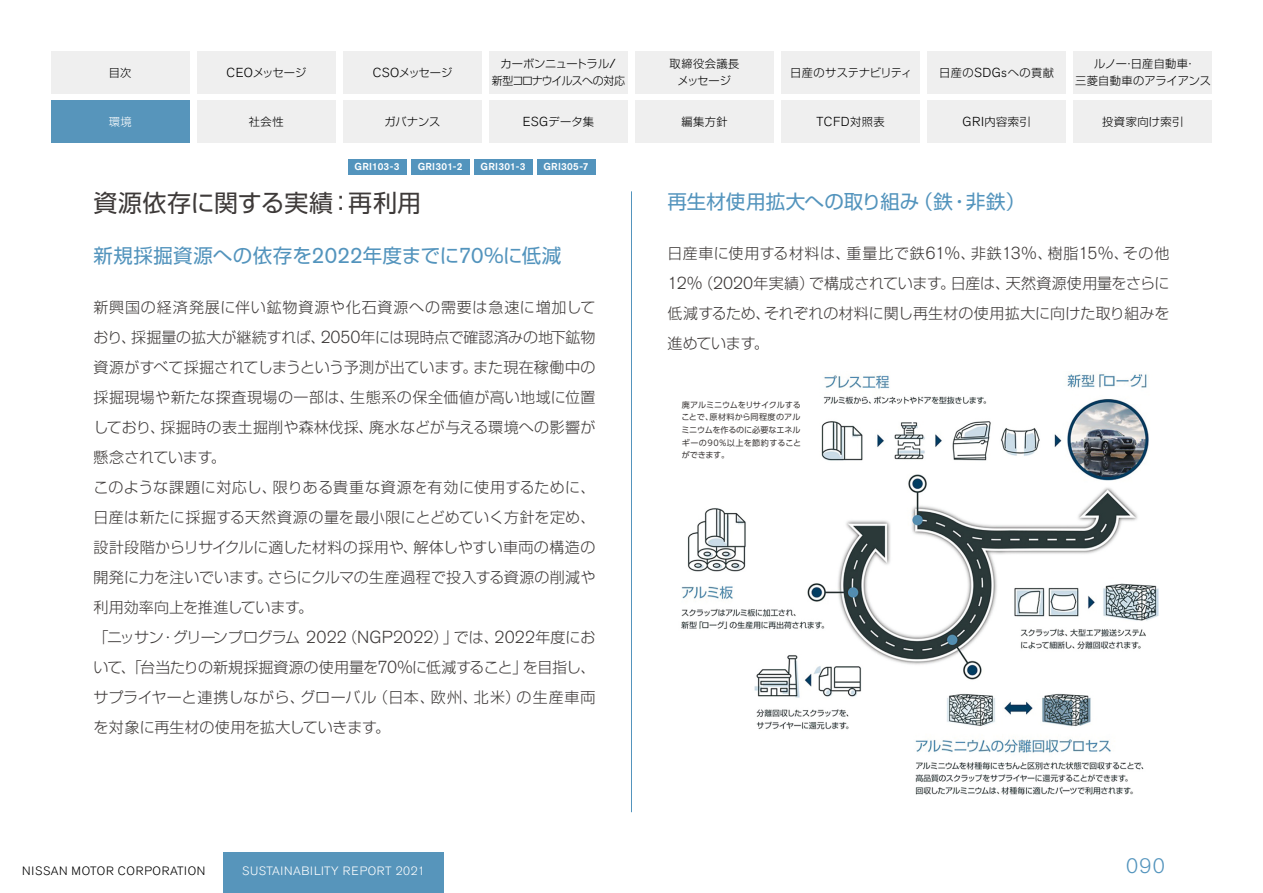
<style>
.page{position:relative;width:1263px;height:893px;background:#fff}
.page>*{position:absolute;margin:0;border:0;box-sizing:border-box;transform-origin:0 0}
.t1{font:24px "Shin Go Pro";letter-spacing:-.01em;color:#3e3a39}
.t2{font:24px "Shin Go Pro";letter-spacing:.01em;color:#3e3a39}
.t3{font:22.35px "Nissan Pro";letter-spacing:-.015em;color:#5394bd}
.t4{font:300 20.7px "Nissan Pro";color:#5394bd}
.t5{font:19.5px "Shin Go Pro";letter-spacing:.005em;color:#5394bd}
.t6{font:300 17.25px "Nissan Pro";color:#3e3a39}
.t7{font:300 15px/30px "Shin Go Pro";letter-spacing:.01em;color:#3e3a39}
.t8{font:300 15px/30px "Shin Go Pro";letter-spacing:.045em;color:#3e3a39;text-align:right}
.t9{font:300 15px "Shin Go Pro";letter-spacing:.03em;color:#3e3a39}
.t10{font:300 15px/30px "Shin Go Pro";letter-spacing:-.015em;color:#3e3a39}
.t11{font:300 15px/30px "Shin Go Pro";letter-spacing:-.01em;color:#3e3a39}
.t12{font:300 15px "Shin Go Pro";letter-spacing:-.045em;color:#3e3a39}
.t13{font:300 15px "Shin Go Pro";letter-spacing:-.065em;color:#3e3a39}
.t14{font:300 12.9px "Nissan Pro";color:#000}
.t15{font:300 12px "Nissan Pro";letter-spacing:.04em;color:#fff}
.t16{font:300 12px "Nissan Pro";letter-spacing:.06em;color:#000}
.t17{font:300 11.25px "Shin Go Pro";letter-spacing:.01em;color:#000}
.t18{font:300 11.25px/16.5px "Shin Go Pro";letter-spacing:-.055em;color:#000}
.t19{font:300 11.25px/16.5px "Shin Go Pro";letter-spacing:.04em;color:#000;text-align:center}
.t20{font:300 11.25px "Shin Go Pro";color:#fff}
.t21{font:500 10.05px "Nissan Pro";letter-spacing:.025em;color:#fff}
.t22{font:8.1px/12.6px "UD Shin Go Pro";letter-spacing:-.015em;color:#3e3a39;text-align:right}
.s1{font-family:"Nissan Pro";font-size:12.9px}
.s2{font-family:"Shin Go Pro";font-size:19.5px}
.s3{font-family:"Shin Go Pro";font-size:11.25px}
</style>
<div class="page">
<div style="left:223px;top:852px;width:220px;height:41px;background:#5795bb"></div>
<hr style="left:631px;top:191px;width:1px;height:621px;background:#5394bd">
<div style="left:51px;top:51px;width:138px;height:43px;background:#efefef"></div>
<div style="left:51px;top:100px;width:138px;height:43px;background:#5795bb"></div>
<div style="left:197px;top:51px;width:138px;height:43px;background:#efefef"></div>
<div style="left:197px;top:100px;width:138px;height:43px;background:#efefef"></div>
<div style="left:343px;top:51px;width:138px;height:43px;background:#efefef"></div>
<div style="left:343px;top:100px;width:138px;height:43px;background:#efefef"></div>
<div style="left:489px;top:51px;width:139px;height:43px;background:#efefef"></div>
<div style="left:489px;top:100px;width:139px;height:43px;background:#efefef"></div>
<div style="left:635px;top:51px;width:139px;height:43px;background:#efefef"></div>
<div style="left:635px;top:100px;width:139px;height:43px;background:#efefef"></div>
<div style="left:781px;top:51px;width:139px;height:43px;background:#efefef"></div>
<div style="left:781px;top:100px;width:139px;height:43px;background:#efefef"></div>
<div style="left:927px;top:51px;width:139px;height:43px;background:#efefef"></div>
<div style="left:1073px;top:51px;width:139px;height:43px;background:#efefef"></div>
<div style="left:927px;top:100px;width:139px;height:43px;background:#efefef"></div>
<div style="left:1073px;top:100px;width:139px;height:43px;background:#efefef"></div>
<img style="left:681px;top:373px;width:478px;height:422px">
<div style="left:348px;top:159px;width:58px;height:16px;background:#5394bd"></div>
<div style="left:411px;top:159px;width:58px;height:16px;background:#5394bd"></div>
<div style="left:474px;top:159px;width:58px;height:16px;background:#5394bd"></div>
<div style="left:537px;top:159px;width:58px;height:16px;background:#5394bd"></div>
<p class="t17" style="left:109px;top:63px;width:24px">目次</p>
<p class="t20" style="left:109px;top:112px;width:24px">環境</p>
<p class="t17" style="left:227px;top:63px;width:81px"><span class="s1">CEO</span>メッセージ</p>
<p class="t17" style="left:249px;top:112px;width:36px">社会性</p>
<p class="t17" style="left:373px;top:63px;width:81px"><span class="s1">CSO</span>メッセージ</p>
<p class="t17" style="left:384px;top:112px;width:57px">ガバナンス</p>
<p class="t21" style="left:355px;top:160px;width:46px">GRI103-3</p>
<p class="t21" style="left:418px;top:160px;width:46px">GRI301-2</p>
<h1 class="t1" style="left:94px;top:184px;width:241px">資源依存に関する実績</h1>
<h1 class="t2" style="left:348px;top:184px;width:75px">再利用</h1>
<h1 class="t2" style="left:329px;top:184px;width:25px">：</h1>
<p class="t18" style="left:492px;top:54px;width:135px;text-indent:9px">カーボンニュートラル<br>新型コロナウイルスへの対応</p>
<p class="t17" style="left:523px;top:112px;width:73px"><span class="s1">ESG</span>データ集</p>
<p class="t14" style="left:610px;top:55px;width:8px">/</p>
<p class="t21" style="left:481px;top:160px;width:46px">GRI301-3</p>
<p class="t21" style="left:543px;top:160px;width:47px">GRI305-7</p>
<h3 class="t5" style="left:363px;top:239px;width:98px">年度までに</h3>
<h3 class="t5" style="left:503px;top:239px;width:60px">に低減</h3>
<h3 class="t5" style="left:94px;top:239px;width:220px">新規採掘資源への依存を</h3>
<p class="t8" style="left:94px;top:290px;width:503px">新興国の経済発展に伴い鉱物資源や化石資源への需要は急速に増加して年には現時点で確認済みの地下鉱物</p>
<h2 class="t3" style="left:458px;top:240px;width:47px">70<span class="s2">％</span></h2>
<h2 class="t3" style="left:312px;top:240px;width:53px">2022</h2>
<p class="t7" style="left:131px;top:320px;width:196px">採掘量の拡大が継続すれば、</p>
<p class="t7" style="left:94px;top:320px;width:44px">おり、</p>
<p class="t6" style="left:321px;top:325px;width:41px">2050</p>
<p class="t7" style="left:350px;top:350px;width:247px;text-indent:-257px">資源がすべて採掘されてしまうという予測が出ています。<br>生態系の保全価値が高い地域に位置</p>
<p class="t7" style="left:473px;top:350px;width:124px">また現在稼働中の</p>
<p class="t9" style="left:94px;top:385px;width:262px">採掘現場や新たな探査現場の一部は、</p>
<p class="t7" style="left:369px;top:410px;width:227px">廃水などが与える環境への影響が</p>
<p class="t7" style="left:161px;top:410px;width:214px">採掘時の表土掘削や森林伐採、</p>
<p class="t11" style="left:94px;top:410px;width:134px">しており、<br>懸念されています。</p>
<p class="t7" style="left:273px;top:470px;width:324px">限りある貴重な資源を有効に使用するために、</p>
<p class="t9" style="left:94px;top:475px;width:185px">このような課題に対応し、</p>
<p class="t7" style="left:94px;top:500px;width:503px">日産は新たに採掘する天然資源の量を最小限にとどめていく方針を定め、</p>
<p class="t7" style="left:413px;top:530px;width:183px">解体しやすい車両の構造の</p>
<p class="t7" style="left:268px;top:530px;width:329px;text-indent:-174px">設計段階からリサイクルに適した材料の採用や、<br>さらにクルマの生産過程で投入する資源の削減や</p>
<p class="t7" style="left:94px;top:560px;width:221px">開発に力を注いでいます。<br>利用効率向上を推進しています。</p>
<p class="t12" style="left:173px;top:625px;width:129px">グリーンプログラム</p>
<p class="t7" style="left:94px;top:620px;width:72px">「ニッサン</p>
<p class="t7" style="left:161px;top:620px;width:16px">・</p>
<p class="t7" style="left:343px;top:620px;width:16px">（</p>
<p class="t7" style="left:433px;top:620px;width:26px">）」</p>
<p class="t7" style="left:535px;top:620px;width:61px">年度にお</p>
<p class="t6" style="left:357px;top:625px;width:78px">NGP2022</p>
<p class="t6" style="left:306px;top:625px;width:42px">2022</p>
<p class="t6" style="left:494px;top:625px;width:42px">2022</p>
<p class="t7" style="left:454px;top:620px;width:47px">では、</p>
<p class="t7" style="left:94px;top:650px;width:286px">いて、「台当たりの新規採掘資源の使用量を</p>
<p class="t6" style="left:378px;top:655px;width:36px">70%</p>
<p class="t13" style="left:412px;top:655px;width:117px">に低減すること」</p>
<p class="t7" style="left:523px;top:650px;width:74px">を目指し、</p>
<p class="t7" style="left:300px;top:680px;width:78px">グローバル</p>
<p class="t7" style="left:373px;top:680px;width:63px">（日本、</p>
<p class="t7" style="left:474px;top:680px;width:48px">北米）</p>
<p class="t7" style="left:94px;top:680px;width:298px">サプライヤーと連携しながら、<br>を対象に再生材の使用を拡大していきます。</p>
<p class="t7" style="left:431px;top:680px;width:48px">欧州、</p>
<p class="t7" style="left:517px;top:680px;width:80px">の生産車両</p>
<p class="t19" style="left:670px;top:54px;width:71px">取締役会議長メッセージ</p>
<p class="t17" style="left:681px;top:112px;width:48px">編集方針</p>
<p class="t17" style="left:790px;top:63px;width:123px">日産のサステナビリティ</p>
<p class="t14" style="left:816px;top:113px;width:70px">TCFD<span class="s3">対照表</span></p>
<p class="t17" style="left:939px;top:63px;width:116px">日産の<span class="s1">SDGs</span>への貢献</p>
<p class="t17" style="left:962px;top:112px;width:70px"><span class="s1">GRI</span>内容索引</p>
<p class="t17" style="left:1094px;top:55px;width:95px">ルノー日産自動車</p>
<p class="t17" style="left:1123px;top:55px;width:13px">・</p>
<p class="t17" style="left:1184px;top:55px;width:13px">・</p>
<p class="t17" style="left:1075px;top:71px;width:137px">三菱自動車のアライアンス</p>
<p class="t19" style="left:1102px;top:112px;width:83px">投資家向け索引</p>
<h3 class="t5" style="left:914px;top:185px;width:41px">（鉄</h3>
<h3 class="t5" style="left:966px;top:185px;width:61px">非鉄(</h3>
<h3 class="t5" style="left:668px;top:185px;width:253px">再生材使用拡大への取り組み</h3>
<h3 class="t5" style="left:950px;top:185px;width:21px">・</h3>
<p class="t6" style="left:925px;top:241px;width:36px">61%</p>
<p class="t6" style="left:1002px;top:241px;width:37px">13%</p>
<p class="t6" style="left:1078px;top:241px;width:36px">15%</p>
<p class="t7" style="left:668px;top:236px;width:184px">日産車に使用する材料は、</p>
<p class="t7" style="left:971px;top:236px;width:32px">非鉄</p>
<p class="t7" style="left:1048px;top:236px;width:32px">樹脂</p>
<p class="t7" style="left:1123px;top:236px;width:48px">その他</p>
<p class="t7" style="left:847px;top:236px;width:80px">重量比で鉄</p>
<p class="t7" style="left:960px;top:236px;width:16px">、</p>
<p class="t7" style="left:1037px;top:236px;width:16px">、</p>
<p class="t7" style="left:1114px;top:236px;width:16px">、</p>
<p class="t7" style="left:698px;top:266px;width:16px">（</p>
<p class="t7" style="left:753px;top:266px;width:62px">年実績）</p>
<p class="t6" style="left:668px;top:271px;width:36px">12%</p>
<p class="t10" style="left:809px;top:266px;width:147px">で構成されています。</p>
<p class="t7" style="left:1006px;top:266px;width:165px">天然資源使用量をさらに</p>
<p class="t7" style="left:951px;top:266px;width:61px">日産は、</p>
<p class="t6" style="left:713px;top:271px;width:42px">2020</p>
<p class="t10" style="left:668px;top:296px;width:104px">低減するため、進めています。</p>
<p class="t7" style="left:764px;top:296px;width:407px">それぞれの材料に関し再生材の使用拡大に向けた取り組みを</p>
<p class="t22" style="left:682px;top:398px;width:121px">廃アルミニウムをリサイクルする原材料から同程度のアル</p>
<p class="t22" style="left:681px;top:411px;width:121px;text-align:left">ことで、<br>ミニウムを作るのに必要なエネルギーの90％以上を節約することができます。</p>
<p class="t16" style="left:22px;top:863px;width:185px">NISSAN MOTOR CORPORATION</p>
<p class="t15" style="left:242px;top:863px;width:184px">SUSTAINABILITY REPORT 2021</p>
<h3 class="t4" style="left:1126px;top:852px;width:40px">090</h3>
</div>
